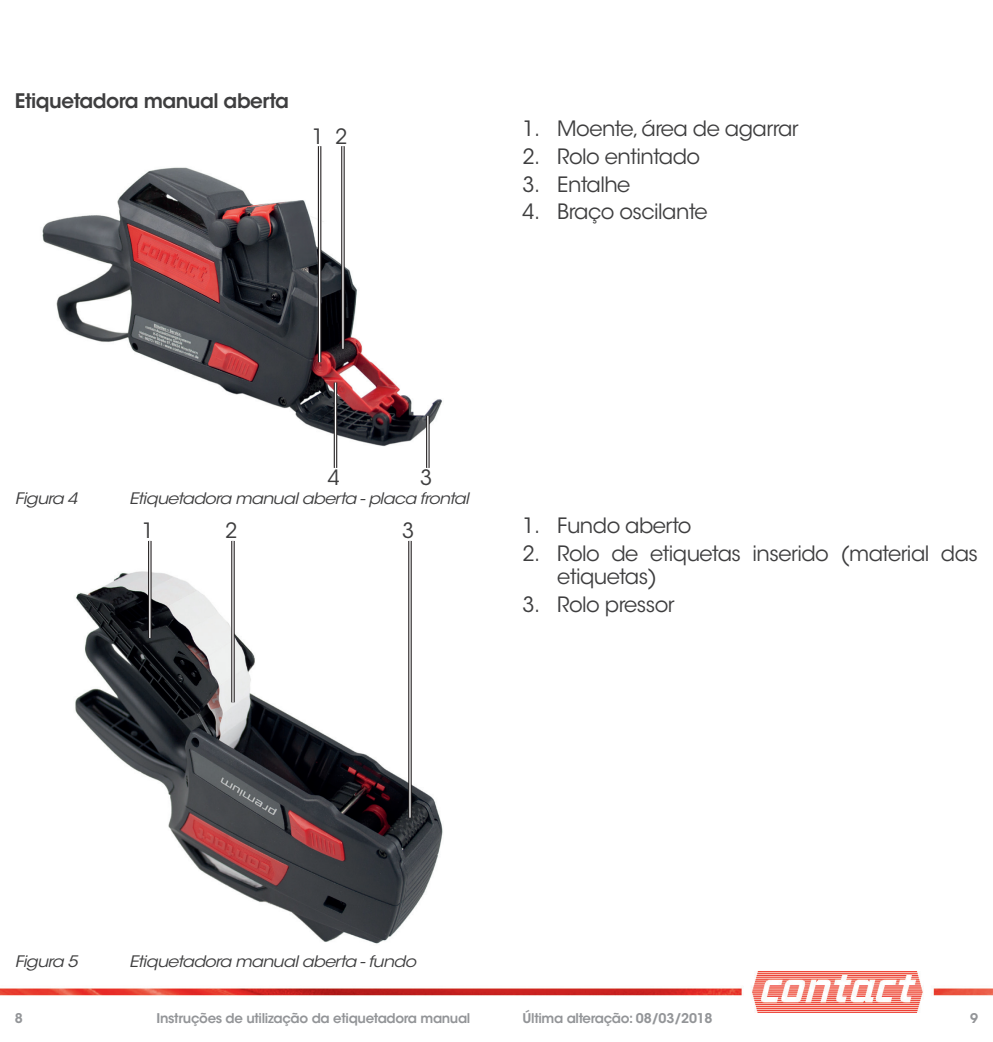
<style>
.page{position:relative;width:993px;height:1042px;background:#fff}
.page>*{position:absolute;margin:0;border:0;box-sizing:border-box;transform-origin:0 0}
.t1{font:21px/22.8px "ITC Avant Garde Std";letter-spacing:-.025em;color:#3e3e3f}
.t2{font:600 19.95px "ITC Avant Garde Std";letter-spacing:-.025em;color:#3e3e3f}
.t3{font:italic 15.75px "ITC Avant Garde Std";letter-spacing:-.04em;color:#3e3e3f;scale:1.11 1}
.t4{font:600 13.3px "ITC Avant Garde Std";letter-spacing:-.025em;color:#939598}
</style>
<div class="page">
<img style="left:0;top:971px;width:992px;height:41px">
<img style="left:42px;top:165px;width:400px;height:281px">
<hr style="left:341px;top:146px;width:3px;height:203px;background:#231f20">
<hr style="left:342px;top:146px;width:1px;height:203px;background:#fff">
<hr style="left:318px;top:146px;width:3px;height:216px;background:#231f20">
<hr style="left:319px;top:146px;width:1px;height:216px;background:#fff">
<svg style="left:333px;top:382px;width:4px;height:86px"></svg>
<hr style="left:335px;top:382px;width:1px;height:86px;background:#fff">
<hr style="left:426px;top:416px;width:3px;height:52px;background:#231f20">
<hr style="left:427px;top:416px;width:1px;height:52px;background:#fff">
<img style="left:75px;top:567px;width:368px;height:377px">
<svg style="left:231px;top:541px;width:4px;height:161px"></svg>
<hr style="left:232px;top:541px;width:1px;height:161px;background:#fff">
<hr style="left:148px;top:541px;width:3px;height:97px;background:#231f20">
<hr style="left:149px;top:541px;width:1px;height:97px;background:#fff">
<hr style="left:408px;top:541px;width:3px;height:276px;background:#231f20">
<hr style="left:409px;top:541px;width:1px;height:276px;background:#fff">
<p class="t2" style="left:15px;top:88px;width:275px">Etiquetadora manual aberta</p>
<p class="t1" style="left:312px;top:125px;width:37px">1 2</p>
<p class="t1" style="left:522px;top:117px;width:277px">1. Moente, área de agarrar</p>
<p class="t1" style="left:522px;top:145px;width:179px">2. Rolo entintado</p>
<p class="t1" style="left:522px;top:173px;width:109px">3. Entalhe</p>
<p class="t1" style="left:522px;top:201px;width:186px">4. Braço oscilante</p>
<p class="t3" style="left:15px;top:489px;width:58px">Figura 4</p>
<p class="t1" style="left:327px;top:466px;width:14px">4</p>
<p class="t1" style="left:420px;top:466px;width:14px">3</p>
<p class="t3" style="left:129px;top:489px;width:307px">Etiquetadora manual aberta - placa frontal</p>
<p class="t1" style="left:142px;top:519px;width:14px">1</p>
<p class="t1" style="left:225px;top:519px;width:14px">2</p>
<p class="t1" style="left:402px;top:519px;width:14px">3</p>
<p class="t1" style="left:522px;top:515px;width:170px">1. Fundo aberto</p>
<p class="t1" style="left:557px;top:542px;width:422px;text-indent:-35px">2. Rolo de etiquetas inserido (material das etiquetas)</p>
<p class="t1" style="left:522px;top:593px;width:153px">3. Rolo pressor</p>
<p class="t3" style="left:15px;top:951px;width:58px">Figura 5</p>
<p class="t3" style="left:129px;top:951px;width:260px">Etiquetadora manual aberta - fundo</p>
<p class="t4" style="left:15px;top:1009px;width:10px">8</p>
<p class="t4" style="left:157px;top:1009px;width:315px">Instruções de utilização da etiquetadora manual</p>
<p class="t4" style="left:522px;top:1009px;width:191px">Última alteração: 08/03/2018</p>
<p class="t4" style="left:969px;top:1009px;width:10px">9</p>
</div>
